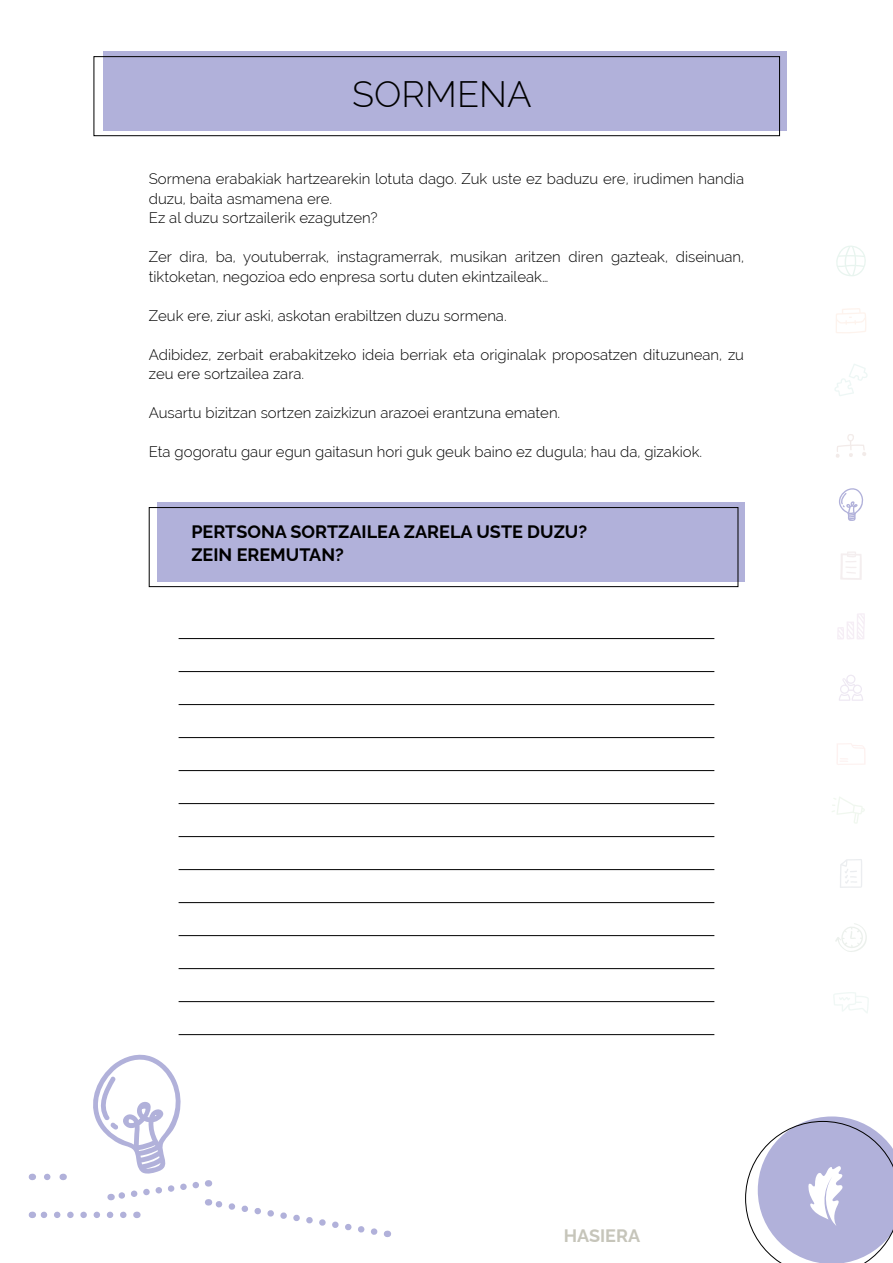
<style>
.page{position:relative;width:893px;height:1263px;background:#fff}
.page>*{position:absolute;margin:0;border:0;box-sizing:border-box;transform-origin:0 0}
.t1{font:300 36px "Raleway";color:#000}
.t2{font:700 18px/22.5px "Raleway";color:#000}
.t3{font:700 18px "Raleway";color:#c6c5ba}
.t4{font:300 15px/19.5px "Raleway";color:#000}
</style>
<div class="page">
<svg style="left:832px;top:797px;width:33px;height:27px"></svg>
<svg style="left:836px;top:308px;width:30px;height:25px"></svg>
<svg style="left:836px;top:246px;width:30px;height:30px"></svg>
<svg style="left:834px;top:364px;width:34px;height:32px"></svg>
<svg style="left:837px;top:613px;width:28px;height:26px"></svg>
<svg style="left:840px;top:859px;width:22px;height:29px"></svg>
<svg style="left:836px;top:434px;width:30px;height:24px"></svg>
<svg style="left:840px;top:552px;width:22px;height:28px"></svg>
<svg style="left:835px;top:923px;width:32px;height:29px"></svg>
<svg style="left:837px;top:743px;width:28px;height:22px"></svg>
<svg style="left:833px;top:992px;width:36px;height:21px"></svg>
<svg style="left:839px;top:675px;width:24px;height:26px"></svg>
<svg style="left:839px;top:488px;width:24px;height:33px"></svg>
<div style="left:157px;top:502px;width:587px;height:80px;background:#b1b1da"></div>
<div style="left:149px;top:507px;width:589px;height:80px;border:1px solid #000"></div>
<hr style="left:179px;top:638px;width:535px;height:1px;background:#000">
<hr style="left:179px;top:671px;width:535px;height:1px;background:#000">
<hr style="left:179px;top:704px;width:535px;height:1px;background:#000">
<hr style="left:179px;top:737px;width:535px;height:1px;background:#000">
<hr style="left:179px;top:770px;width:535px;height:1px;background:#000">
<hr style="left:179px;top:803px;width:535px;height:1px;background:#000">
<hr style="left:179px;top:836px;width:535px;height:1px;background:#000">
<hr style="left:179px;top:869px;width:535px;height:1px;background:#000">
<hr style="left:179px;top:902px;width:535px;height:1px;background:#000">
<hr style="left:179px;top:935px;width:535px;height:1px;background:#000">
<hr style="left:179px;top:968px;width:535px;height:1px;background:#000">
<hr style="left:179px;top:1001px;width:535px;height:1px;background:#000">
<hr style="left:179px;top:1034px;width:535px;height:1px;background:#000">
<svg style="left:745px;top:1116px;width:148px;height:147px"></svg>
<div style="left:103px;top:52px;width:684px;height:79px;background:#b1b1da"></div>
<div style="left:94px;top:56px;width:686px;height:80px;border:1px solid #000"></div>
<svg style="left:32px;top:1054px;width:356px;height:183px"></svg>
<h1 class="t1" style="left:352px;top:73px;width:181px">SORMENA</h1>
<p class="t4" style="left:149px;top:169px;width:597px">Sormena erabakiak hartzearekin lotuta dago. Zuk uste ez baduzu ere, irudimen handia duzu, baita asmamena ere.<br>Ez al duzu sortzailerik ezagutzen?</p>
<p class="t4" style="left:149px;top:247px;width:597px">Zer dira, ba, youtuberrak, instagramerrak, musikan aritzen diren gazteak, diseinuan, tiktoketan, negozioa edo enpresa sortu duten ekintzaileak…</p>
<p class="t4" style="left:149px;top:306px;width:359px">Zeuk ere, ziur aski, askotan erabiltzen duzu sormena.</p>
<p class="t4" style="left:149px;top:345px;width:597px">Adibidez, zerbait erabakitzeko ideia berriak eta originalak proposatzen dituzunean, zu zeu ere sortzailea zara.</p>
<p class="t4" style="left:149px;top:403px;width:413px">Ausartu bizitzan sortzen zaizkizun arazoei erantzuna ematen.</p>
<p class="t4" style="left:149px;top:442px;width:555px">Eta gogoratu gaur egun gaitasun hori guk geuk baino ez dugula; hau da, gizakiok.</p>
<p class="t2" style="left:191px;top:519px;width:397px">PERTSONA SORTZAILEA ZARELA USTE DUZU?<br>ZEIN EREMUTAN?</p>
<p class="t3" style="left:564px;top:1221px;width:78px">HASIERA</p>
</div>
